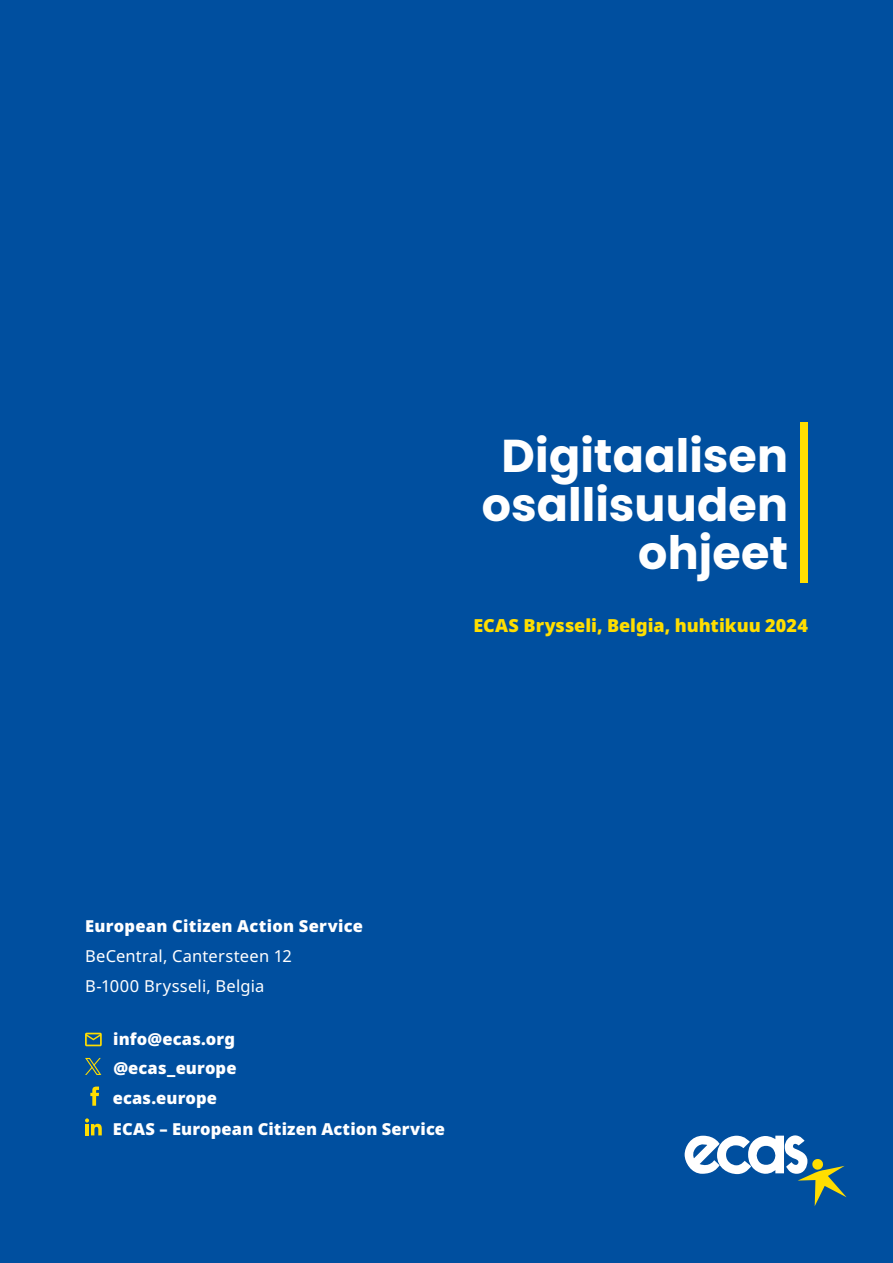
<style>
.page{position:relative;width:893px;height:1263px;background:#004f9f}
.page>*{position:absolute;margin:0;border:0;box-sizing:border-box;transform-origin:0 0}
.t1{font:700 46.05px/48.3px "Poppins";letter-spacing:.005em;color:#fff;text-align:right}
.t2{font:900 18px "Noto Sans";color:#ffde00}
.t3{font:900 16.5px/30.2px "Noto Sans";letter-spacing:.01em;color:#fff}
.t4{font:16.5px/30px "Noto Sans";letter-spacing:.015em;color:#fff}
</style>
<div class="page">
<svg style="left:685px;top:1135px;width:162px;height:71px"></svg>
<div style="left:801px;top:423px;width:7px;height:160px;background:#ffde00"></div>
<svg style="left:85px;top:1033px;width:17px;height:13px"></svg>
<svg style="left:85px;top:1058px;width:16px;height:17px"></svg>
<svg style="left:90px;top:1086px;width:9px;height:20px"></svg>
<svg style="left:85px;top:1118px;width:17px;height:17px"></svg>
<h1 class="t1" style="left:482px;top:432px;width:308px">Digitaalisen osallisuuden ohjeet</h1>
<p class="t2" style="left:473px;top:611px;width:336px">ECAS Brysseli, Belgia, huhtikuu 2024</p>
<p class="t3" style="left:85px;top:911px;width:280px">European Citizen Action Service</p>
<p class="t4" style="left:85px;top:942px;width:208px">BeCentral, Cantersteen 12<br>B-1000 Brysseli, Belgia</p>
<p class="t3" style="left:113px;top:1024px;width:334px">info@ecas.org<br>@ecas_europe<br>ecas.europe<br>ECAS – European Citizen Action Service</p>
</div>
